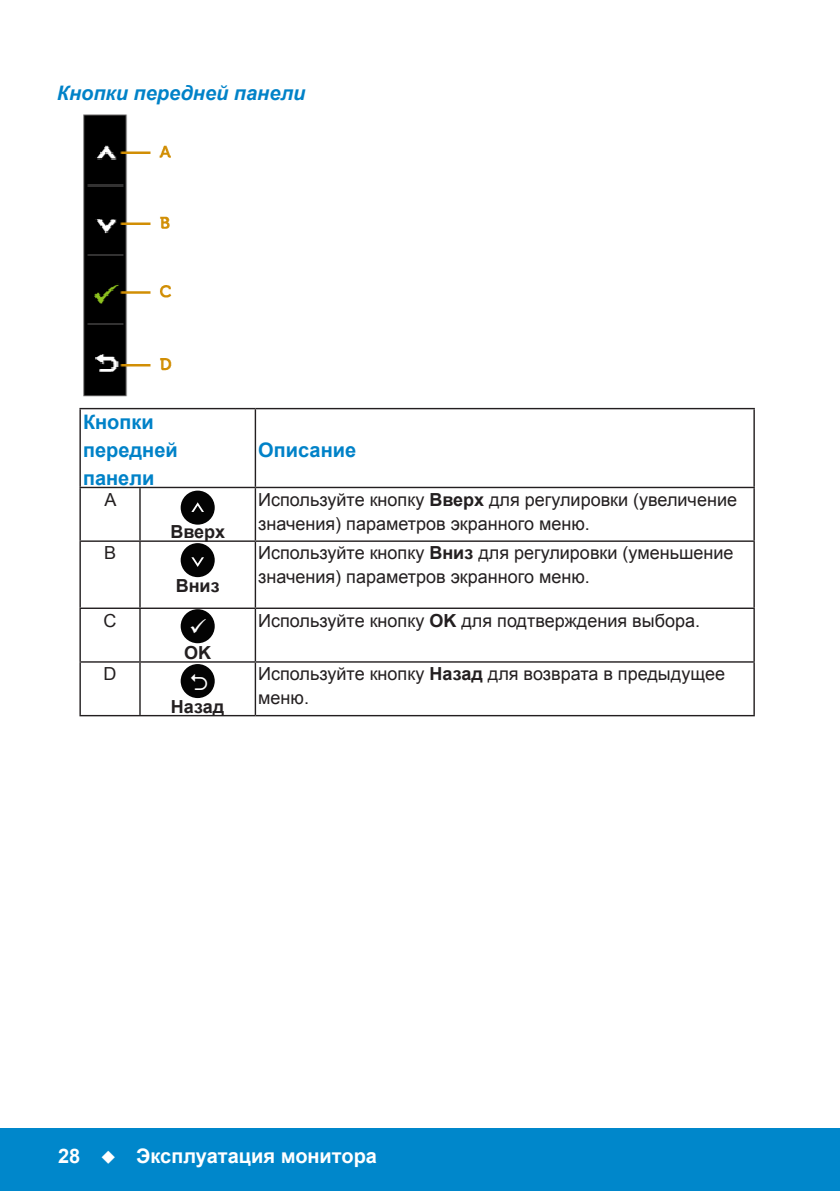
<style>
.page{position:relative;width:840px;height:1191px;background:#fff}
.page>*{position:absolute;margin:0;border:0;box-sizing:border-box;transform-origin:0 0}
.Table_Head{font:700 20px/28px "Arial";color:#0082c8}
.t1{font:700 20px "Arial";color:#fff}
.Head3{font:italic 700 20px "Arial";color:#0082c8}
.Table_Paragraph{font:18px/24px "Arial";color:#231f20}
.Table_Paragraph-2{font:700 18px "Arial";color:#231f20}
.s1{font-weight:700}
</style>
<div class="page">
<div style="left:0;top:1128px;width:839px;height:63px;background:#0087cb"></div>
<img style="left:83px;top:115px;width:89px;height:281px">
<hr style="left:79px;top:408px;width:61px;height:1px;background:#231f20">
<hr style="left:79px;top:409px;width:2px;height:78px;background:#231f20">
<hr style="left:140px;top:408px;width:115px;height:1px;background:#231f20">
<hr style="left:255px;top:408px;width:499px;height:1px;background:#231f20">
<hr style="left:254px;top:409px;width:2px;height:78px;background:#231f20">
<hr style="left:753px;top:409px;width:1px;height:78px;background:#231f20">
<hr style="left:79px;top:487px;width:61px;height:1px;background:#231f20">
<hr style="left:79px;top:488px;width:2px;height:52px;background:#231f20">
<hr style="left:140px;top:487px;width:115px;height:1px;background:#231f20">
<hr style="left:139px;top:488px;width:2px;height:52px;background:#231f20">
<hr style="left:255px;top:487px;width:499px;height:1px;background:#231f20">
<hr style="left:254px;top:488px;width:2px;height:52px;background:#231f20">
<hr style="left:753px;top:488px;width:1px;height:52px;background:#231f20">
<hr style="left:79px;top:540px;width:61px;height:2px;background:#231f20">
<hr style="left:79px;top:542px;width:2px;height:65px;background:#231f20">
<hr style="left:140px;top:540px;width:115px;height:2px;background:#231f20">
<hr style="left:139px;top:542px;width:2px;height:65px;background:#231f20">
<hr style="left:255px;top:540px;width:499px;height:2px;background:#231f20">
<hr style="left:254px;top:542px;width:2px;height:65px;background:#231f20">
<hr style="left:753px;top:542px;width:1px;height:65px;background:#231f20">
<hr style="left:79px;top:607px;width:61px;height:2px;background:#231f20">
<hr style="left:79px;top:609px;width:2px;height:52px;background:#231f20">
<hr style="left:140px;top:607px;width:115px;height:2px;background:#231f20">
<hr style="left:139px;top:609px;width:2px;height:52px;background:#231f20">
<hr style="left:255px;top:607px;width:499px;height:2px;background:#231f20">
<hr style="left:254px;top:609px;width:2px;height:52px;background:#231f20">
<hr style="left:753px;top:609px;width:1px;height:52px;background:#231f20">
<hr style="left:79px;top:661px;width:61px;height:1px;background:#231f20">
<hr style="left:79px;top:662px;width:2px;height:53px;background:#231f20">
<hr style="left:140px;top:661px;width:115px;height:1px;background:#231f20">
<hr style="left:139px;top:662px;width:2px;height:53px;background:#231f20">
<hr style="left:255px;top:661px;width:499px;height:1px;background:#231f20">
<hr style="left:254px;top:662px;width:2px;height:53px;background:#231f20">
<hr style="left:753px;top:662px;width:1px;height:53px;background:#231f20">
<hr style="left:79px;top:715px;width:61px;height:1px;background:#231f20">
<hr style="left:140px;top:715px;width:115px;height:1px;background:#231f20">
<hr style="left:255px;top:715px;width:499px;height:1px;background:#231f20">
<div style="left:180px;top:490px;width:34px;height:34px;background:#030303;border-radius:50%"></div>
<svg style="left:191px;top:502px;width:13px;height:10px"></svg>
<div style="left:180px;top:543px;width:34px;height:34px;background:#030303;border-radius:50%"></div>
<svg style="left:191px;top:557px;width:13px;height:10px"></svg>
<div style="left:180px;top:609px;width:34px;height:34px;background:#030303;border-radius:50%"></div>
<div style="left:180px;top:664px;width:34px;height:34px;background:#030303;border-radius:50%"></div>
<p class="Head3" style="left:57px;top:80px;width:250px">Кнопки передней панели</p>
<p class="Table_Head" style="left:83px;top:408px;width:96px">Кнопки передней панели</p>
<p class="Table_Paragraph" style="left:104px;top:487px;width:14px">A</p>
<p class="Table_Paragraph" style="left:104px;top:541px;width:14px">B</p>
<p class="Table_Paragraph" style="left:103px;top:608px;width:14px">C</p>
<p class="Table_Paragraph" style="left:103px;top:662px;width:14px">D</p>
<p class="Table_Paragraph-2" style="left:170px;top:520px;width:56px">Вверх</p>
<p class="Table_Paragraph-2" style="left:176px;top:574px;width:45px">Вниз</p>
<p class="Table_Paragraph-2" style="left:184px;top:641px;width:28px">OK</p>
<p class="Table_Paragraph-2" style="left:171px;top:694px;width:55px">Назад</p>
<p class="Table_Head" style="left:258px;top:436px;width:99px">Описание</p>
<p class="Table_Paragraph" style="left:258px;top:487px;width:480px">Используйте кнопку <span class="s1">Вверх</span> для регулировки (увеличение значения) параметров экранного меню.</p>
<p class="Table_Paragraph" style="left:258px;top:541px;width:476px">Используйте кнопку <span class="s1">Вниз</span> для регулировки (уменьшение значения) параметров экранного меню.</p>
<p class="Table_Paragraph" style="left:258px;top:608px;width:443px">Используйте кнопку <span class="s1">OK</span> для подтверждения выбора.</p>
<p class="Table_Paragraph" style="left:258px;top:662px;width:468px">Используйте кнопку <span class="s1">Назад</span> для возврата в предыдущее меню.</p>
<p class="t1" style="left:58px;top:1142px;width:320px">28 ◆ Эксплуатация монитора</p>
</div>
